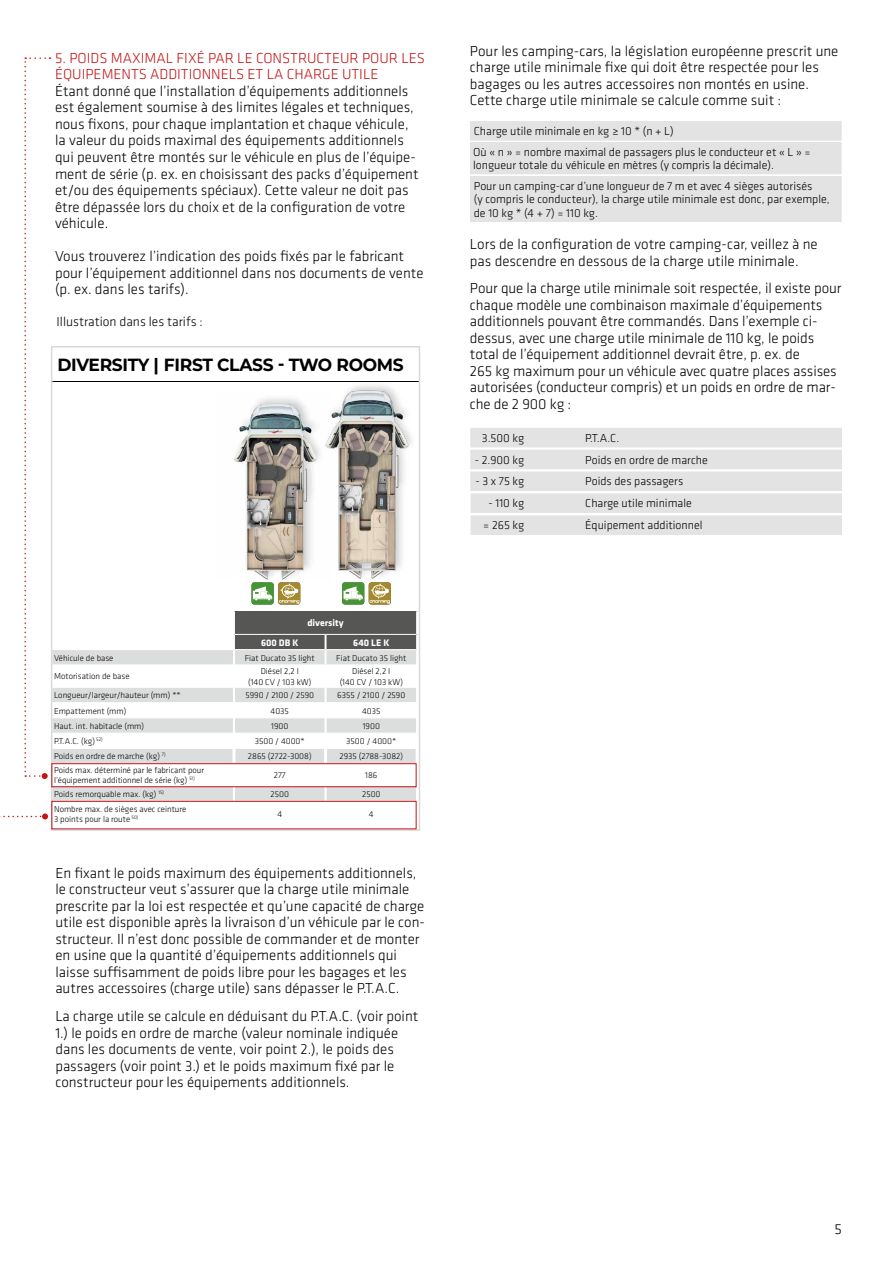
<style>
.page{position:relative;width:893px;height:1263px;background:#fff}
.page>*{position:absolute;margin:0;border:0;box-sizing:border-box;transform-origin:0 0}
.t1{font:700 17.55px "Montserrat";letter-spacing:-.02em;color:#000}
.t2{font:300 15px/16.5px "Klavika Basic";color:#000}
.t3{font:300 15px/16.5px "Klavika Basic";color:#c41415}
.t4{font:300 13.5px "Klavika Basic";color:#000}
.t5{font:300 12px/21.9px "Klavika Basic";color:#000}
.t6{font:700 9.75px "Klavika Basic";color:#fff}
.t7{font:300 8.85px/10.4px "Klavika Basic";color:#000;text-align:center}
.t8{font:300 8.7px/10.2px "Klavika Basic";color:#000}
</style>
<div class="page">
<div style="left:470px;top:428px;width:372px;height:19px;background:#e3e3e3"></div>
<div style="left:470px;top:450px;width:372px;height:19px;background:#e3e3e3"></div>
<div style="left:470px;top:471px;width:372px;height:20px;background:#e3e3e3;border:2px solid #e3e3e3"></div>
<div style="left:471px;top:493px;width:371px;height:20px;background:#e3e3e3"></div>
<div style="left:471px;top:515px;width:371px;height:20px;background:#e3e3e3;border:2px solid #e3e3e3"></div>
<div style="left:470px;top:176px;width:372px;height:46px;background:#e3e3e3"></div>
<div style="left:470px;top:142px;width:372px;height:32px;background:#e3e3e3"></div>
<div style="left:470px;top:121px;width:372px;height:20px;background:#e3e3e3"></div>
<img style="left:233px;top:398px;width:87px;height:182px">
<div style="left:234px;top:611px;width:183px;height:23px;background:#565655"></div>
<svg style="left:54px;top:650px;width:362px;height:151px"></svg>
<hr style="left:52px;top:665px;width:181px;height:1px;background:#fff">
<hr style="left:235px;top:665px;width:90px;height:1px;background:#fff">
<hr style="left:327px;top:665px;width:89px;height:1px;background:#fff">
<hr style="left:52px;top:687px;width:182px;height:1px;background:#fff">
<hr style="left:52px;top:702px;width:181px;height:1px;background:#fff">
<hr style="left:52px;top:718px;width:181px;height:1px;background:#fff">
<hr style="left:52px;top:733px;width:181px;height:1px;background:#fff">
<hr style="left:52px;top:748px;width:182px;height:1px;background:#fff">
<hr style="left:234px;top:687px;width:92px;height:1px;background:#fff">
<hr style="left:326px;top:687px;width:92px;height:1px;background:#fff">
<hr style="left:235px;top:702px;width:89px;height:1px;background:#fff">
<hr style="left:327px;top:702px;width:89px;height:1px;background:#fff">
<hr style="left:235px;top:718px;width:89px;height:1px;background:#fff">
<hr style="left:327px;top:718px;width:89px;height:1px;background:#fff">
<hr style="left:235px;top:733px;width:89px;height:1px;background:#fff">
<hr style="left:327px;top:733px;width:89px;height:1px;background:#fff">
<hr style="left:234px;top:748px;width:92px;height:1px;background:#fff">
<hr style="left:326px;top:748px;width:93px;height:1px;background:#fff">
<hr style="left:233px;top:611px;width:2px;height:23px;background:#fff">
<hr style="left:416px;top:611px;width:2px;height:23px;background:#fff">
<svg style="left:233px;top:634px;width:184px;height:31px"></svg>
<hr style="left:233px;top:665px;width:2px;height:22px;background:#fff">
<hr style="left:325px;top:665px;width:2px;height:22px;background:#fff">
<hr style="left:324px;top:688px;width:3px;height:15px;background:#fff">
<hr style="left:324px;top:703px;width:3px;height:15px;background:#fff">
<hr style="left:324px;top:718px;width:3px;height:15px;background:#fff">
<hr style="left:324px;top:733px;width:3px;height:15px;background:#fff">
<hr style="left:324px;top:786px;width:3px;height:15px;background:#fff">
<hr style="left:324px;top:749px;width:3px;height:15px;background:#fff">
<svg style="left:233px;top:688px;width:2px;height:60px"></svg>
<svg style="left:233px;top:787px;width:2px;height:14px"></svg>
<hr style="left:232px;top:749px;width:3px;height:15px;background:#fff">
<hr style="left:232px;top:764px;width:3px;height:21px;background:#fff">
<hr style="left:324px;top:764px;width:3px;height:21px;background:#fff">
<hr style="left:52px;top:381px;width:367px;height:1px;background:#000">
<img style="left:325px;top:385px;width:87px;height:194px">
<svg style="left:251px;top:582px;width:49px;height:22px"></svg>
<svg style="left:342px;top:582px;width:49px;height:22px"></svg>
<div style="left:51px;top:346px;width:369px;height:485px;border:2px solid #d9d9da"></div>
<div style="left:51px;top:763px;width:365px;height:24px;border:1px solid #c41415"></div>
<div style="left:51px;top:801px;width:365px;height:28px;border:1px solid #c41415"></div>
<svg style="left:0;top:813px;width:48px;height:6px"></svg>
<svg style="left:24px;top:57px;width:28px;height:722px"></svg>
<p class="t3" style="left:55px;top:50px;width:372px">5. POIDS MAXIMAL FIXÉ PAR LE CONSTRUCTEUR POUR LES<br>ÉQUIPEMENTS ADDITIONNELS ET LA CHARGE UTILE</p>
<p class="t2" style="left:55px;top:83px;width:365px">Étant donné que l’installation d’équipements additionnels est également soumise à des limites légales et techniques, nous fixons, pour chaque implantation et chaque véhicule, la valeur du poids maximal des équipements additionnels qui peuvent être montés sur le véhicule en plus de l’équipe&shy;ment de série (p. ex. en choisissant des packs d’équipement et/ou des équipements spéciaux). Cette valeur ne doit pas être dépassée lors du choix et de la configuration de votre véhicule.</p>
<p class="t2" style="left:55px;top:248px;width:370px">Vous trouverez l’indication des poids fixés par le fabricant pour l’équipement additionnel dans nos documents de vente (p. ex. dans les tarifs).</p>
<p class="t4" style="left:57px;top:313px;width:148px">Illustration dans les tarifs :</p>
<p class="t1" style="left:58px;top:352px;width:348px">DIVERSITY | FIRST CLASS - TWO ROOMS</p>
<p class="t6" style="left:307px;top:616px;width:38px">diversity</p>
<p class="t6" style="left:261px;top:635px;width:39px">600 DB K</p>
<p class="t6" style="left:353px;top:635px;width:38px">640 LE K</p>
<p class="t7" style="left:54px;top:652px;width:61px">Véhicule de base</p>
<p class="t7" style="left:245px;top:652px;width:72px">Fiat Ducato 35 light</p>
<p class="t7" style="left:336px;top:652px;width:72px">Fiat Ducato 35 light</p>
<p class="t7" style="left:54px;top:671px;width:77px">Motorisation de base</p>
<p class="t7" style="left:248px;top:666px;width:65px">Diésel 2,2 I<br>(140 CV / 103 kW)</p>
<p class="t7" style="left:340px;top:666px;width:65px">Diésel 2,2 I<br>(140 CV / 103 kW)</p>
<p class="t7" style="left:54px;top:690px;width:128px">Longueur/largeur/hauteur (mm) **</p>
<p class="t7" style="left:245px;top:690px;width:70px">5990 / 2100 / 2590</p>
<p class="t7" style="left:337px;top:690px;width:70px">6355 / 2100 / 2590</p>
<p class="t7" style="left:54px;top:705px;width:74px">Empattement (mm)</p>
<p class="t7" style="left:271px;top:705px;width:20px">4035</p>
<p class="t7" style="left:362px;top:705px;width:20px">4035</p>
<p class="t7" style="left:54px;top:721px;width:92px">Haut. int. habitacle (mm)</p>
<p class="t7" style="left:271px;top:721px;width:19px">1900</p>
<p class="t7" style="left:363px;top:721px;width:19px">1900</p>
<p class="t7" style="left:54px;top:736px;width:50px">P.T.A.C. (kg) <sup>52)</sup></p>
<p class="t7" style="left:255px;top:736px;width:52px">3500 / 4000*</p>
<p class="t7" style="left:346px;top:736px;width:52px">3500 / 4000*</p>
<p class="t7" style="left:54px;top:751px;width:113px">Poids en ordre de marche (kg) <sup>7)</sup></p>
<p class="t7" style="left:248px;top:751px;width:65px">2865 (2722-3008)</p>
<p class="t7" style="left:339px;top:751px;width:65px">2935 (2788-3082)</p>
<p class="t8" style="left:54px;top:765px;width:152px">Poids max. déterminé par le fabricant pour l’équipement additionnel de série (kg) <sup>51)</sup></p>
<p class="t7" style="left:274px;top:770px;width:13px">277</p>
<p class="t7" style="left:365px;top:770px;width:14px">186</p>
<p class="t7" style="left:54px;top:789px;width:112px">Poids remorquable max. (kg) <sup>15)</sup></p>
<p class="t7" style="left:270px;top:789px;width:20px">2500</p>
<p class="t7" style="left:362px;top:789px;width:20px">2500</p>
<p class="t7" style="left:54px;top:804px;width:134px;text-align:left">Nombre max. de sièges avec ceinture<br>3 points pour la route <sup>50)</sup></p>
<p class="t7" style="left:277px;top:809px;width:6px">4</p>
<p class="t7" style="left:369px;top:809px;width:6px">4</p>
<p class="t2" style="left:55px;top:864px;width:371px">En fixant le poids maximum des équipements additionnels, le constructeur veut s’assurer que la charge utile minimale prescrite par la loi est respectée et qu’une capacité de charge utile est disponible après la livraison d’un véhicule par le con&shy;structeur. Il n’est donc possible de commander et de monter en usine que la quantité d’équipements additionnels qui laisse suffisamment de poids libre pour les bagages et les autres accessoires (charge utile) sans dépasser le P.T.A.C.</p>
<p class="t2" style="left:55px;top:1008px;width:365px">La charge utile se calcule en déduisant du P.T.A.C. (voir point 1.) le poids en ordre de marche (valeur nominale indiquée dans les documents de vente, voir point 2.), le poids des passagers (voir point 3.) et le poids maximum fixé par le constructeur pour les équipements additionnels.</p>
<p class="t2" style="left:470px;top:43px;width:370px">Pour les camping-cars, la législation européenne prescrit une charge utile minimale fixe qui doit être respectée pour les bagages ou les autres accessoires non montés en usine.<br>Cette charge utile minimale se calcule comme suit :</p>
<p class="t5" style="left:474px;top:120px;width:202px">Charge utile minimale en kg ≥ 10 * (n + L)</p>
<p class="t5" style="left:473px;top:145px;width:339px;line-height:13.5px">Où « n » = nombre maximal de passagers plus le conducteur et « L » = longueur totale du véhicule en mètres (y compris la décimale).</p>
<p class="t5" style="left:474px;top:179px;width:358px;line-height:13.5px">Pour un camping-car d’une longueur de 7 m et avec 4 sièges autorisés<br>(y compris le conducteur), la charge utile minimale est donc, par exemple, de 10 kg * (4 + 7) = 110 kg.</p>
<p class="t2" style="left:470px;top:236px;width:349px">Lors de la configuration de votre camping-car, veillez à ne pas descendre en dessous de la charge utile minimale.</p>
<p class="t2" style="left:470px;top:280px;width:373px">Pour que la charge utile minimale soit respectée, il existe pour chaque modèle une combinaison maximale d’équipements additionnels pouvant être commandés. Dans l’exemple ci&shy;dessus, avec une charge utile minimale de 110 kg, le poids total de l’équipement additionnel devrait être, p. ex. de<br>265 kg maximum pour un véhicule avec quatre places assises autorisées (conducteur compris) et un poids en ordre de mar&shy;che de 2 900 kg :</p>
<p class="t5" style="left:482px;top:427px;width:44px">3.500 kg</p>
<p class="t5" style="left:475px;top:448px;width:51px">- 2.900 kg</p>
<p class="t5" style="left:475px;top:470px;width:50px">- 3 x 75 kg</p>
<p class="t5" style="left:483px;top:492px;width:43px;text-align:center">- 110 kg = 265 kg</p>
<p class="t5" style="left:585px;top:427px;width:124px">P.T.A.C.<br>Poids en ordre de marche<br>Poids des passagers<br>Charge utile minimale<br>Équipement additionnel</p>
<p class="t2" style="left:834px;top:1220px;width:9px">5</p>
</div>
